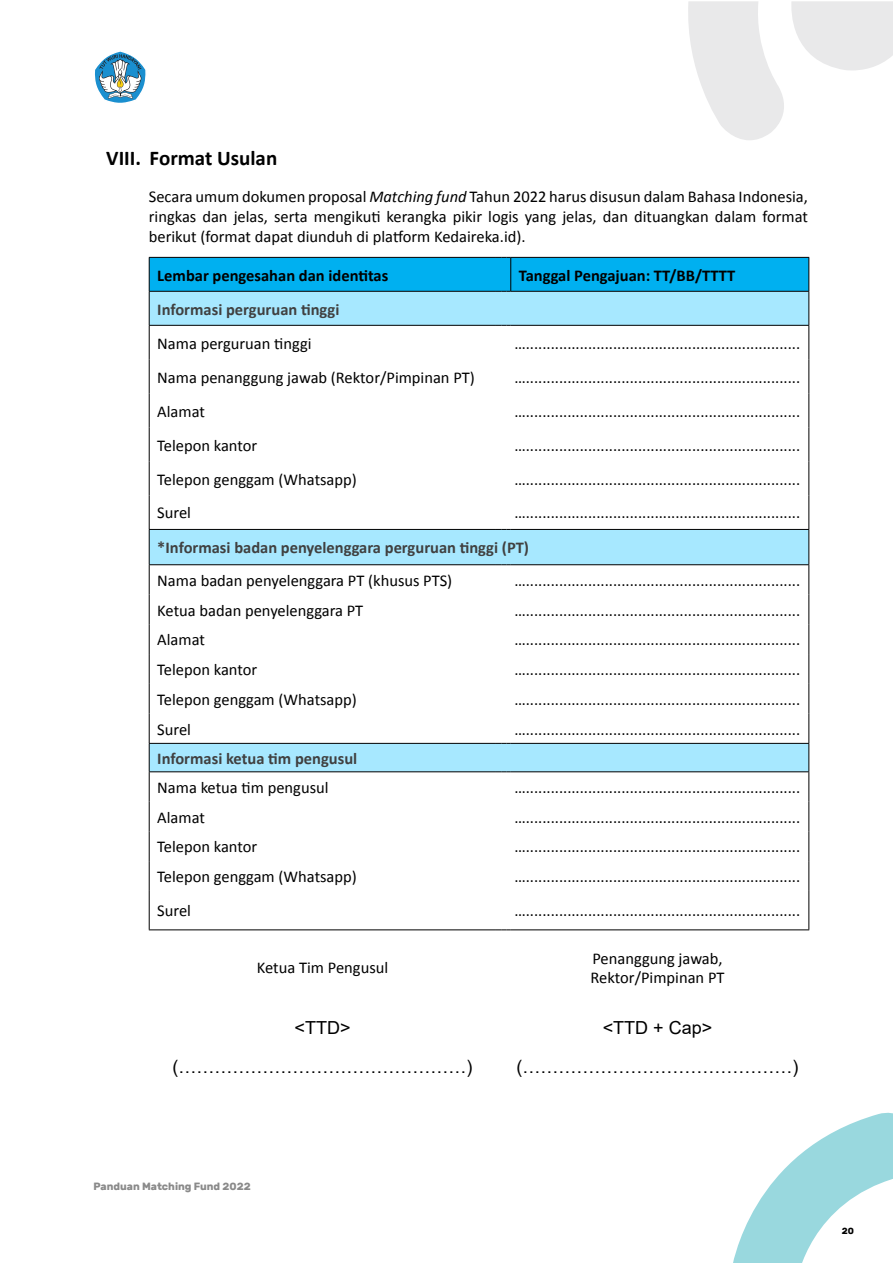
<style>
.page{position:relative;width:893px;height:1263px;background:#fff}
.page>*{position:absolute;margin:0;border:0;box-sizing:border-box;transform-origin:0 0}
.t1{font:700 21px "Calibri";color:#000}
.t2{font:18px "Arial";color:#000}
.t3{font:16.5px/19.8px "Calibri";color:#000;text-align:justify}
.t4{font:700 16.5px "Calibri";color:#404040}
.t5{font:700 16.5px "Calibri";color:#000}
.t6{font:700 10.5px "Rubik";color:#8a8a8a}
.t7{font:700 9px "Rubik";color:#000}
.s1{font-style:italic}
</style>
<div class="page">
<svg style="left:733px;top:1112px;width:160px;height:151px"></svg>
<svg style="left:688px;top:1px;width:205px;height:139px"></svg>
<svg style="left:95px;top:51px;width:51px;height:52px"></svg>
<svg style="left:150px;top:292px;width:658px;height:479px"></svg>
<hr style="left:808px;top:292px;width:1px;height:33px;background:#000">
<hr style="left:149px;top:292px;width:1px;height:33px;background:#000">
<hr style="left:149px;top:326px;width:1px;height:33px;background:#000">
<svg style="left:149px;top:257px;width:660px;height:35px;background:#00a7e4"></svg>
<hr style="left:511px;top:291px;width:298px;height:1px;background:#000">
<hr style="left:149px;top:325px;width:347px;height:1px;background:#000">
<svg style="left:496px;top:325px;width:15px;height:1px"></svg>
<hr style="left:511px;top:325px;width:298px;height:1px;background:#000">
<hr style="left:808px;top:326px;width:1px;height:33px;background:#000">
<hr style="left:149px;top:359px;width:1px;height:34px;background:#000">
<hr style="left:808px;top:359px;width:1px;height:34px;background:#000">
<hr style="left:149px;top:393px;width:1px;height:34px;background:#000">
<hr style="left:808px;top:393px;width:1px;height:34px;background:#000">
<hr style="left:149px;top:427px;width:1px;height:34px;background:#000">
<hr style="left:808px;top:427px;width:1px;height:34px;background:#000">
<hr style="left:149px;top:461px;width:1px;height:34px;background:#000">
<hr style="left:808px;top:461px;width:1px;height:34px;background:#000">
<hr style="left:149px;top:495px;width:1px;height:34px;background:#000">
<hr style="left:808px;top:495px;width:1px;height:34px;background:#000">
<hr style="left:808px;top:530px;width:1px;height:34px;background:#000">
<hr style="left:149px;top:530px;width:1px;height:34px;background:#000">
<svg style="left:149px;top:565px;width:1px;height:29px"></svg>
<hr style="left:149px;top:529px;width:347px;height:1px;background:#000">
<svg style="left:496px;top:529px;width:15px;height:1px"></svg>
<hr style="left:511px;top:529px;width:298px;height:1px;background:#000">
<hr style="left:149px;top:564px;width:347px;height:1px;background:#000">
<svg style="left:496px;top:564px;width:15px;height:1px"></svg>
<hr style="left:511px;top:564px;width:298px;height:1px;background:#000">
<svg style="left:808px;top:565px;width:1px;height:29px"></svg>
<hr style="left:149px;top:594px;width:1px;height:30px;background:#000">
<hr style="left:808px;top:594px;width:1px;height:30px;background:#000">
<hr style="left:149px;top:624px;width:1px;height:30px;background:#000">
<hr style="left:808px;top:624px;width:1px;height:30px;background:#000">
<hr style="left:149px;top:654px;width:1px;height:30px;background:#000">
<hr style="left:808px;top:654px;width:1px;height:30px;background:#000">
<hr style="left:149px;top:684px;width:1px;height:30px;background:#000">
<hr style="left:808px;top:684px;width:1px;height:30px;background:#000">
<svg style="left:149px;top:714px;width:1px;height:87px"></svg>
<hr style="left:149px;top:743px;width:347px;height:1px;background:#000">
<svg style="left:496px;top:743px;width:15px;height:1px"></svg>
<hr style="left:511px;top:743px;width:298px;height:1px;background:#000">
<hr style="left:149px;top:771px;width:347px;height:1px;background:#000">
<svg style="left:496px;top:771px;width:15px;height:1px"></svg>
<hr style="left:511px;top:771px;width:298px;height:1px;background:#000">
<svg style="left:808px;top:714px;width:1px;height:87px"></svg>
<hr style="left:149px;top:801px;width:1px;height:30px;background:#000">
<hr style="left:808px;top:801px;width:1px;height:30px;background:#000">
<hr style="left:149px;top:831px;width:1px;height:30px;background:#000">
<hr style="left:808px;top:831px;width:1px;height:30px;background:#000">
<hr style="left:149px;top:861px;width:1px;height:30px;background:#000">
<hr style="left:808px;top:861px;width:1px;height:30px;background:#000">
<hr style="left:149px;top:891px;width:1px;height:38px;background:#000">
<hr style="left:808px;top:891px;width:1px;height:38px;background:#000">
<hr style="left:149px;top:929px;width:347px;height:1px;background:#000">
<svg style="left:496px;top:929px;width:15px;height:1px"></svg>
<hr style="left:511px;top:929px;width:298px;height:1px;background:#000">
<p class="t1" style="left:106px;top:143px;width:172px">VIII. Format Usulan</p>
<p class="t3" style="left:149px;top:186px;width:661px">Secara umum dokumen proposal <span class="s1">Matching fund</span> Tahun 2022 harus disusun dalam Bahasa Indonesia, ringkas dan jelas, serta mengikuti kerangka pikir logis yang jelas, dan dituangkan dalam format berikut (format dapat diunduh di platform Kedaireka.id).</p>
<p class="t5" style="left:157px;top:263px;width:233px">Lembar pengesahan dan identitas</p>
<p class="t5" style="left:519px;top:263px;width:218px">Tanggal Pengajuan: TT/BB/TTTT</p>
<p class="t4" style="left:157px;top:297px;width:184px">Informasi perguruan tinggi</p>
<p class="t3" style="left:157px;top:333px;width:156px">Nama perguruan tinggi</p>
<p class="t3" style="left:514px;top:333px;width:287px">…..................................................................</p>
<p class="t3" style="left:157px;top:366px;width:319px">Nama penanggung jawab (Rektor/Pimpinan PT)</p>
<p class="t3" style="left:514px;top:366px;width:287px">…..................................................................</p>
<p class="t3" style="left:157px;top:400px;width:49px">Alamat</p>
<p class="t3" style="left:514px;top:400px;width:287px">…..................................................................</p>
<p class="t3" style="left:157px;top:434px;width:102px">Telepon kantor</p>
<p class="t3" style="left:514px;top:434px;width:287px">…..................................................................</p>
<p class="t3" style="left:157px;top:468px;width:201px">Telepon genggam (Whatsapp)</p>
<p class="t3" style="left:514px;top:468px;width:287px">…..................................................................</p>
<p class="t3" style="left:157px;top:502px;width:35px">Surel</p>
<p class="t3" style="left:514px;top:502px;width:287px">…..................................................................</p>
<p class="t4" style="left:157px;top:536px;width:373px">*Informasi badan penyelenggara perguruan tinggi (PT)</p>
<p class="t3" style="left:157px;top:570px;width:296px">Nama badan penyelenggara PT (khusus PTS)</p>
<p class="t3" style="left:514px;top:570px;width:287px">…..................................................................</p>
<p class="t3" style="left:157px;top:599px;width:207px">Ketua badan penyelenggara PT</p>
<p class="t3" style="left:514px;top:599px;width:287px">…..................................................................</p>
<p class="t3" style="left:157px;top:629px;width:49px">Alamat</p>
<p class="t3" style="left:514px;top:629px;width:287px">…..................................................................</p>
<p class="t3" style="left:157px;top:659px;width:102px">Telepon kantor</p>
<p class="t3" style="left:514px;top:659px;width:287px">…..................................................................</p>
<p class="t3" style="left:157px;top:689px;width:201px">Telepon genggam (Whatsapp)</p>
<p class="t3" style="left:514px;top:689px;width:287px">…..................................................................</p>
<p class="t3" style="left:157px;top:718px;width:35px">Surel</p>
<p class="t3" style="left:514px;top:718px;width:287px">…..................................................................</p>
<p class="t4" style="left:157px;top:747px;width:201px">Informasi ketua tim pengusul</p>
<p class="t3" style="left:157px;top:777px;width:173px">Nama ketua tim pengusul</p>
<p class="t3" style="left:514px;top:777px;width:287px">…..................................................................</p>
<p class="t3" style="left:157px;top:806px;width:49px">Alamat</p>
<p class="t3" style="left:514px;top:806px;width:287px">…..................................................................</p>
<p class="t3" style="left:157px;top:836px;width:102px">Telepon kantor</p>
<p class="t3" style="left:514px;top:836px;width:287px">…..................................................................</p>
<p class="t3" style="left:157px;top:866px;width:201px">Telepon genggam (Whatsapp)</p>
<p class="t3" style="left:514px;top:866px;width:287px">…..................................................................</p>
<p class="t3" style="left:157px;top:900px;width:35px">Surel</p>
<p class="t3" style="left:514px;top:900px;width:287px">…..................................................................</p>
<p class="t3" style="left:257px;top:957px;width:133px">Ketua Tim Pengusul</p>
<p class="t3" style="left:591px;top:947px;width:135px">Penanggung jawab,<br>Rektor/Pimpinan PT</p>
<p class="t2" style="left:295px;top:1015px;width:58px">&lt;TTD&gt;</p>
<p class="t2" style="left:173px;top:1054px;width:301px">(…………………………………………)</p>
<p class="t2" style="left:603px;top:1015px;width:111px">&lt;TTD + Cap&gt;</p>
<p class="t2" style="left:517px;top:1054px;width:283px">(………………………………………)</p>
<p class="t6" style="left:94px;top:1180px;width:159px">Panduan Matching Fund 2022</p>
<p class="t7" style="left:842px;top:1225px;width:14px">20</p>
</div>
